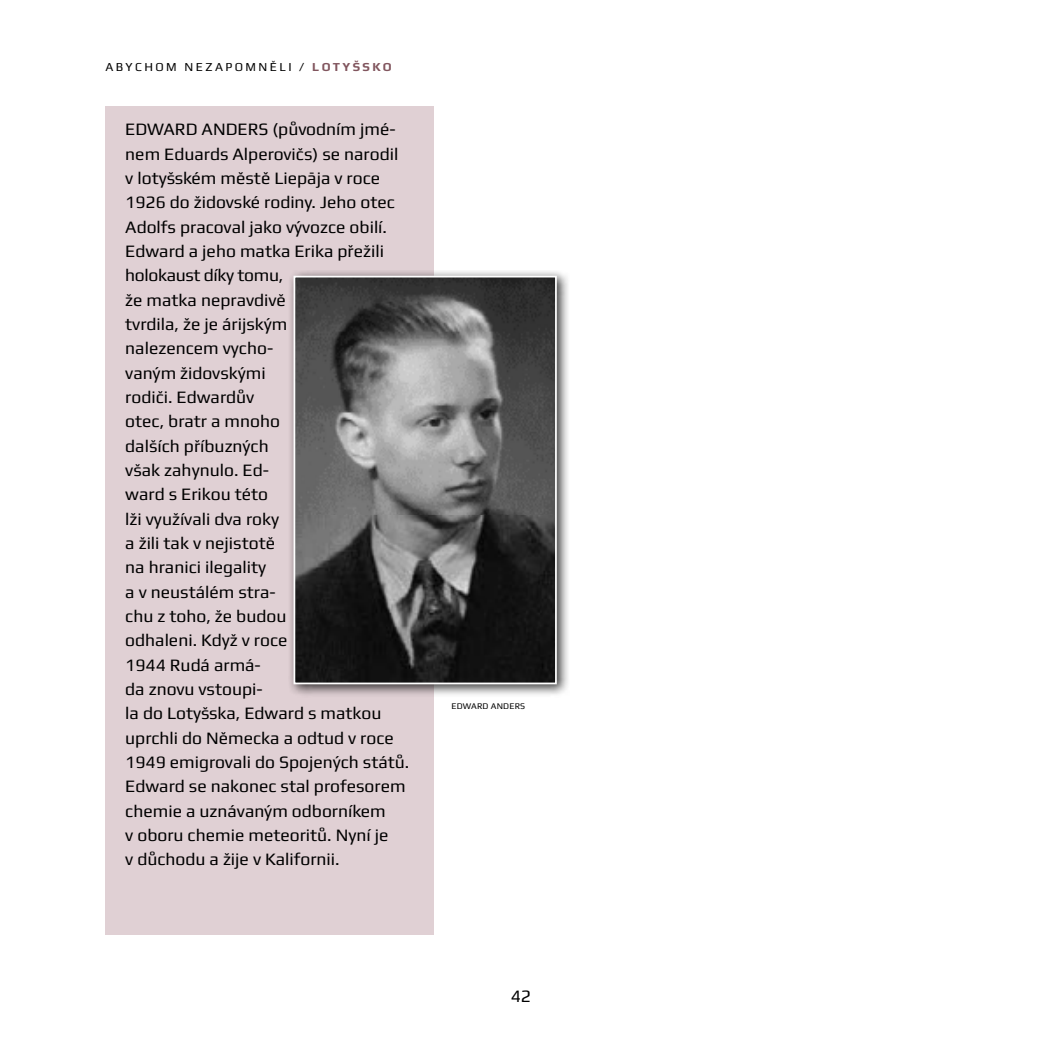
<style>
.page{position:relative;width:1042px;height:1042px;background:#fff}
.page>*{position:absolute;margin:0;border:0;box-sizing:border-box;transform-origin:0 0}
.t1{font:17.5px/24.3px "Play";color:#000}
.t2{font:12.25px "Play";letter-spacing:.2em;color:#000}
.t3{font:8.75px "Play";letter-spacing:.02em;color:#000}
.s1{font-weight:700;color:#81555e}
</style>
<div class="page">
<div style="left:105px;top:107px;width:329px;height:828px;background:#e0d0d4"></div>
<div style="left:288px;top:270px;width:281px;height:427px;background:#000;opacity:.75"></div>
<img style="left:296px;top:279px;width:258px;height:402px">
<div style="left:293px;top:276px;width:264px;height:408px;border:2px solid #fff"></div>
<p class="t2" style="left:105px;top:60px;width:288px">ABYCHOM NEZAPOMNĚLI / <span class="s1">LOTYŠSKO</span></p>
<p class="t1" style="left:125px;top:117px;width:286px">EDWARD ANDERS (původním jmé&shy;nem Eduards Alperovičs) se narodil v lotyšském městě Liepāja v roce<br>1926 do židovské rodiny. Jeho otec<br>Adolfs pracoval jako vývozce obilí.<br>Edward a jeho matka Erika přežili holokaust díky tomu,<br>že matka nepravdivě<br>tvrdila, že je árijským<br>nalezencem vycho-<br>vaným židovskými<br>rodiči. Edwardův<br>otec, bratr a mnoho<br>dalších příbuzných<br>však zahynulo. Ed-<br>ward s Erikou této<br>lži využívali dva roky<br>a žili tak v nejistotě<br>na hranici ilegality<br>a v neustálém stra-<br>chu z toho, že budou<br>odhaleni. Když v roce<br>1944 Rudá armá-<br>da znovu vstoupi-<br>la do Lotyšska, Edward s matkou uprchli do Německa a odtud v roce<br>1949 emigrovali do Spojených států.<br>Edward se nakonec stal profesorem chemie a uznávaným odborníkem<br>v oboru chemie meteoritů. Nyní je<br>v důchodu a žije v Kalifornii.</p>
<p class="t3" style="left:451px;top:701px;width:75px">EDWARD ANDERS</p>
<p class="t1" style="left:511px;top:983px;width:22px">42</p>
</div>
